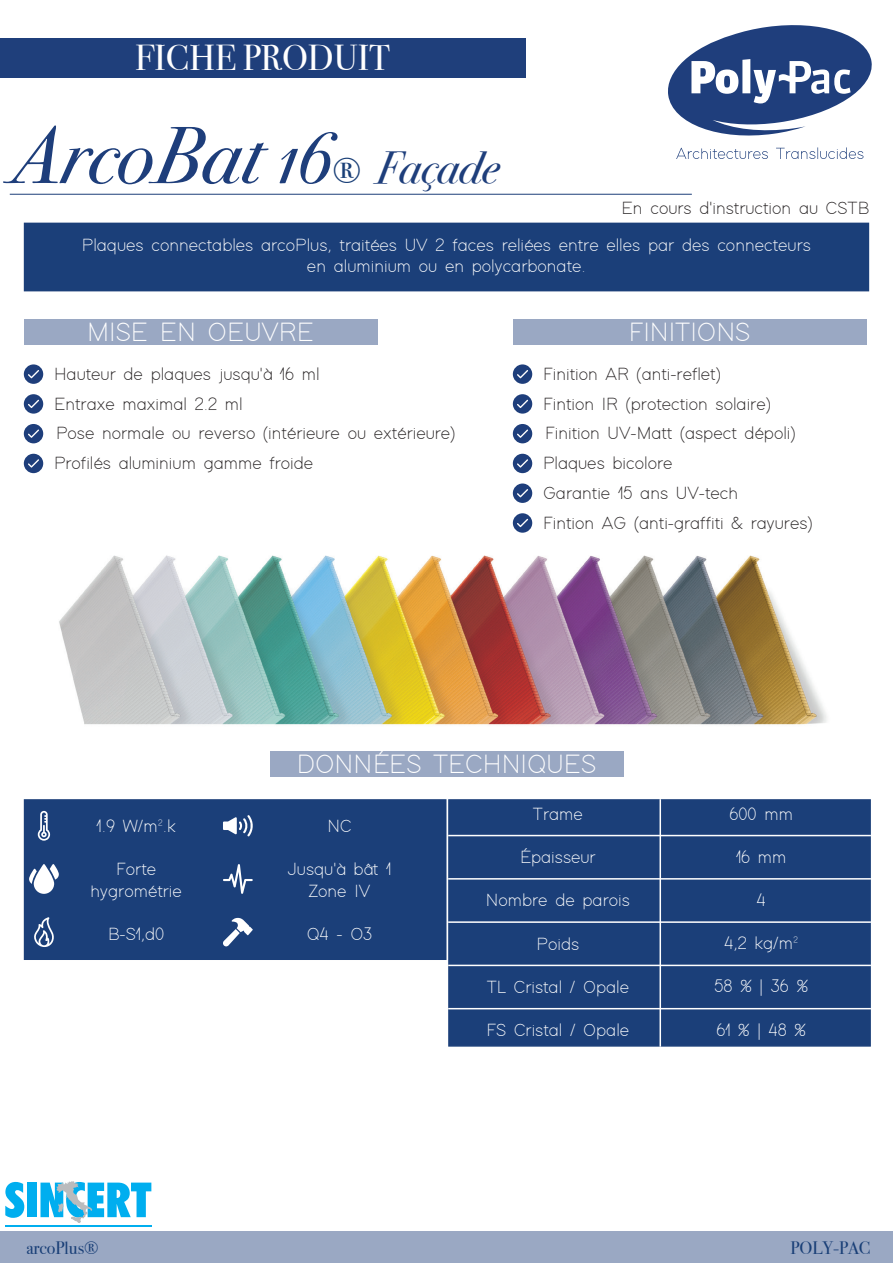
<style>
.page{position:relative;width:893px;height:1263px;background:#fff}
.page>*{position:absolute;margin:0;border:0;box-sizing:border-box;transform-origin:0 0}
.t1{font:italic 81px "Bodoni Svty Two OSITCTT";color:#1e3e7b}
.t2{font:italic 45px "Bodoni Svty Two OSITCTT";color:#1e3e7b}
.t3{font:36px "Bodoni Svty Two ITCTT";color:#fff}
.t4{font:300 27px "Modern Sans";color:#fff}
.t5{font:300 18px/29.7px "Modern Sans";color:#231f20}
.t6{font:300 18px/21.6px "Modern Sans";color:#fff;text-align:center}
.t7{font:18px "Bodoni Svty Two ITCTT";color:#193f77}
.s1{font-family:"Bodoni Svty Two ITCTT";font-style:normal;font-size:36px;color:#193f77}
</style>
<div class="page">
<svg style="left:668px;top:25px;width:204px;height:111px"></svg>
<svg style="left:676px;top:148px;width:92px;height:11px"></svg>
<svg style="left:776px;top:147px;width:87px;height:12px"></svg>
<div style="left:0;top:38px;width:525px;height:39px;background:#1f3f7b"></div>
<hr style="left:10px;top:194px;width:682px;height:1px;background:#1b3e79">
<div style="left:24px;top:223px;width:845px;height:68px;background:#1b3f79"></div>
<svg style="left:24px;top:364px;width:19px;height:20px"></svg>
<div style="left:24px;top:319px;width:353px;height:26px;background:#9aa8c3"></div>
<div style="left:513px;top:319px;width:353px;height:26px;background:#9aa8c3"></div>
<svg style="left:24px;top:394px;width:19px;height:20px"></svg>
<svg style="left:24px;top:424px;width:19px;height:19px"></svg>
<svg style="left:24px;top:454px;width:19px;height:19px"></svg>
<div style="left:0;top:1231px;width:893px;height:32px;background:#9aa8c3"></div>
<svg style="left:5px;top:1182px;width:19px;height:36px"></svg>
<div style="left:27px;top:1182px;width:9px;height:35px;background:#00aeef"></div>
<hr style="left:5px;top:1225px;width:146px;height:2px;background:#00aeef">
<svg style="left:40px;top:1181px;width:111px;height:42px"></svg>
<svg style="left:513px;top:364px;width:19px;height:20px"></svg>
<svg style="left:513px;top:394px;width:19px;height:20px"></svg>
<svg style="left:513px;top:424px;width:19px;height:19px"></svg>
<svg style="left:513px;top:454px;width:19px;height:19px"></svg>
<svg style="left:513px;top:483px;width:19px;height:20px"></svg>
<svg style="left:513px;top:513px;width:19px;height:20px"></svg>
<div style="left:24px;top:799px;width:422px;height:161px;background:#1b3f79;border:2px solid #1b3f79"></div>
<div style="left:448px;top:799px;width:423px;height:248px;background:#1b3f79;border:2px solid #1b3f79"></div>
<hr style="left:448px;top:878px;width:423px;height:1px;background:#fff">
<hr style="left:448px;top:921px;width:423px;height:2px;background:#fff">
<hr style="left:659px;top:799px;width:2px;height:248px;background:#fff">
<hr style="left:448px;top:965px;width:423px;height:1px;background:#fff">
<hr style="left:448px;top:1008px;width:423px;height:1px;background:#fff">
<img style="left:59px;top:555px;width:768px;height:170px">
<div style="left:270px;top:751px;width:353px;height:26px;background:#9aa8c3"></div>
<hr style="left:448px;top:835px;width:423px;height:1px;background:#fff">
<svg style="left:223px;top:864px;width:30px;height:30px"></svg>
<svg style="left:223px;top:918px;width:30px;height:28px"></svg>
<svg style="left:223px;top:815px;width:30px;height:21px"></svg>
<svg style="left:34px;top:917px;width:20px;height:30px"></svg>
<svg style="left:38px;top:811px;width:12px;height:30px"></svg>
<svg style="left:29px;top:864px;width:30px;height:30px"></svg>
<h3 class="t3" style="left:135px;top:28px;width:257px">FICHE PRODUIT</h3>
<h1 class="t1" style="left:10px;top:106px;width:324px">ArcoBat 16</h1>
<h2 class="t2" style="left:332px;top:140px;width:168px"><span class="s1">®</span> Façade</h2>
<p class="t5" style="left:621px;top:191px;width:249px">En cours d'instruction au CSTB</p>
<p class="t6" style="left:82px;top:232px;width:730px">Plaques connectables arcoPlus, traitées UV 2 faces reliées entre elles par des connecteurs en aluminium ou en polycarbonate.</p>
<h3 class="t4" style="left:87px;top:311px;width:228px">MISE EN OEUVRE</h3>
<h3 class="t4" style="left:629px;top:311px;width:123px">FINITIONS</h3>
<p class="t5" style="left:54px;top:357px;width:267px">Hauteur de plaques jusqu'à 16 ml</p>
<p class="t5" style="left:54px;top:387px;width:403px">Entraxe maximal 2.2 ml<br>Pose normale ou reverso (intérieure ou extérieure)<br>Profilés aluminium gamme froide</p>
<p class="t5" style="left:543px;top:357px;width:271px">Finition AR (anti-reflet)<br>Fintion IR (protection solaire)<br>Finition UV-Matt (aspect dépoli)<br>Plaques bicolore<br>Garantie 15 ans UV-tech<br>Fintion AG (anti-graffiti &amp; rayures)</p>
<p class="t6" style="left:97px;top:813px;width:81px">1.9 W/m².k</p>
<p class="t6" style="left:91px;top:856px;width:93px">Forte hygrométrie</p>
<p class="t6" style="left:108px;top:921px;width:58px">B-S1,d0</p>
<h3 class="t4" style="left:297px;top:743px;width:301px">DONNÉES TECHNIQUES</h3>
<p class="t6" style="left:327px;top:813px;width:26px">NC</p>
<p class="t6" style="left:288px;top:856px;width:105px">Jusqu'à bât 1<br>Zone IV</p>
<p class="t6" style="left:307px;top:921px;width:67px">Q4 - O3</p>
<p class="t6" style="left:533px;top:801px;width:51px">Trame</p>
<p class="t6" style="left:520px;top:844px;width:77px">Épaisseur</p>
<p class="t6" style="left:486px;top:887px;width:145px">Nombre de parois</p>
<p class="t6" style="left:536px;top:931px;width:44px">Poids</p>
<p class="t6" style="left:487px;top:974px;width:144px">TL Cristal / Opale</p>
<p class="t6" style="left:486px;top:1017px;width:144px">FS Cristal / Opale</p>
<p class="t6" style="left:730px;top:801px;width:65px">600 mm</p>
<p class="t6" style="left:736px;top:844px;width:52px">16 mm</p>
<p class="t6" style="left:757px;top:887px;width:10px">4</p>
<p class="t6" style="left:724px;top:930px;width:75px">4,2 kg/m²</p>
<p class="t6" style="left:714px;top:973px;width:96px">58 % | 36 %</p>
<p class="t6" style="left:716px;top:1017px;width:91px">61 % | 48 %</p>
<p class="t7" style="left:26px;top:1233px;width:74px">arcoPlus®</p>
<p class="t7" style="left:790px;top:1233px;width:82px">POLY-PAC</p>
</div>
